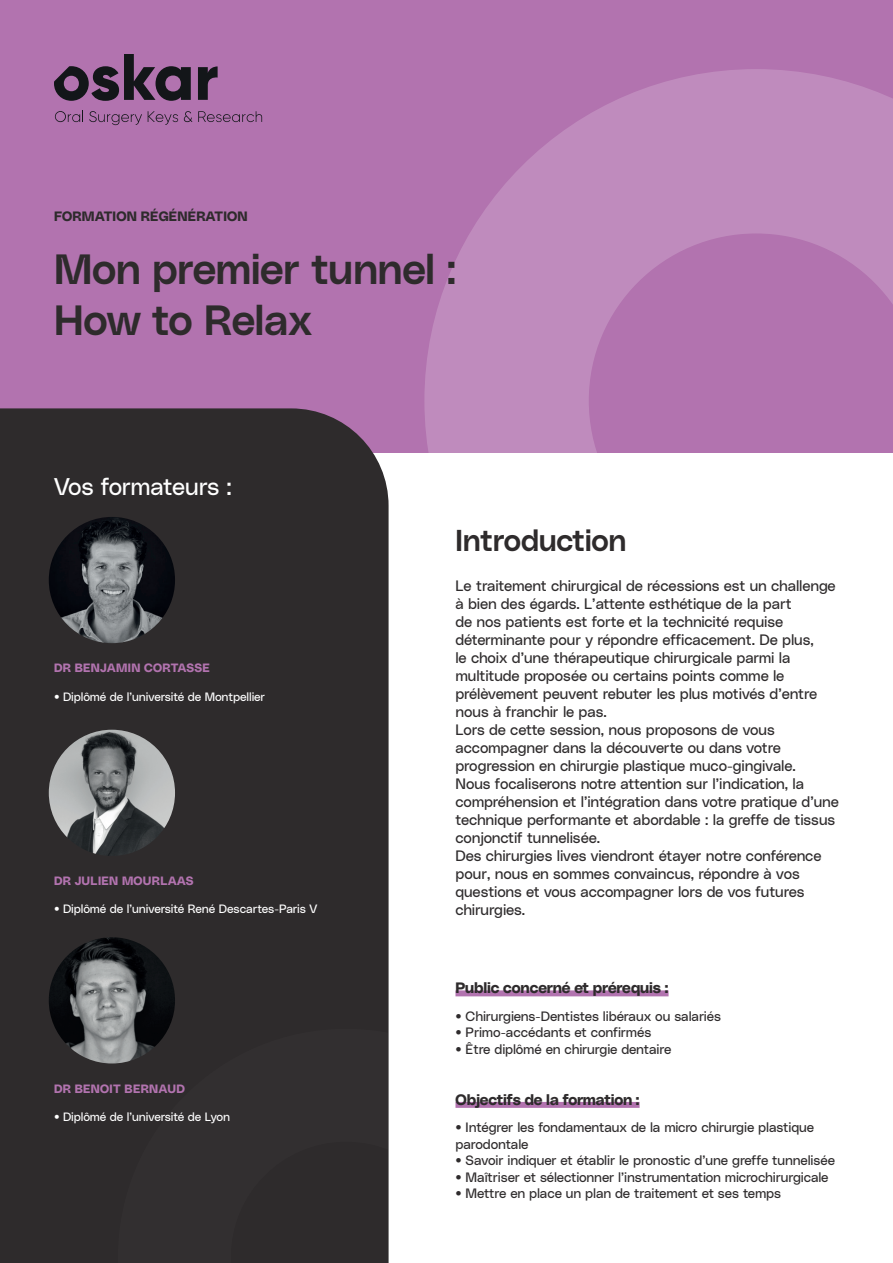
<style>
.page{position:relative;width:893px;height:1263px;background:#fff}
.page>*{position:absolute;margin:0;border:0;box-sizing:border-box;transform-origin:0 0}
.t1{font:42px/50.4px "Poly Sans Median";letter-spacing:-.01em;color:#2e2b2c}
.t2{font:30px "Poly Sans Median";letter-spacing:-.01em;color:#2e2b2c}
.t3{font:24px "Poly Sans Neutral";letter-spacing:-.025em;color:#fff}
.t4{font:15px/18px "Poly Sans Neutral";letter-spacing:-.01em;color:#2e2b2c}
.t5{font:15px "Poly Sans Bulky";letter-spacing:-.01em;color:#2e2b2c}
.t6{font:13.5px/16.5px "Poly Sans Neutral";letter-spacing:-.01em;color:#2e2b2c}
.t7{font:13.5px "Poly Sans Bulky";letter-spacing:.01em;color:#2e2b2c}
.t8{font:12px "Poly Sans Neutral";letter-spacing:-.015em;color:#fff}
.t9{font:12px "Poly Sans Bulky";letter-spacing:.03em;color:#b273af}
</style>
<div class="page">
<div style="left:0;top:0;width:893px;height:453px;background:#b273af"></div>
<svg style="left:424px;top:69px;width:469px;height:384px;fill:#bf8bbd"></svg>
<div style="left:455px;top:990px;width:214px;height:6px;background:#b273af"></div>
<div style="left:455px;top:1102px;width:185px;height:6px;background:#b273af"></div>
<svg style="left:198px;top:66px;width:20px;height:34px"></svg>
<svg style="left:55px;top:111px;width:87px;height:14px"></svg>
<svg style="left:148px;top:111px;width:30px;height:14px"></svg>
<svg style="left:184px;top:111px;width:8px;height:11px"></svg>
<svg style="left:198px;top:111px;width:64px;height:11px"></svg>
<svg style="left:54px;top:54px;width:137px;height:47px"></svg>
<div style="left:0;top:408px;width:389px;height:855px;background:#2e2b2c"></div>
<div style="left:118px;top:1029px;width:271px;height:234px;background:#322f30"></div>
<img style="left:49px;top:517px;width:126px;height:126px;border-radius:63px">
<img style="left:49px;top:730px;width:126px;height:126px;border-radius:63px">
<img style="left:49px;top:937px;width:126px;height:126px;border-radius:63px">
<p class="t7" style="left:54px;top:205px;width:195px">FORMATION RÉGÉNÉRATION</p>
<h1 class="t1" style="left:54px;top:241px;width:404px">Mon premier tunnel :<br>How to Relax</h1>
<h3 class="t3" style="left:54px;top:469px;width:179px">Vos formateurs :</h3>
<p class="t9" style="left:54px;top:659px;width:157px">DR BENJAMIN CORTASSE</p>
<p class="t8" style="left:54px;top:687px;width:213px">• Diplômé de l’université de Montpellier</p>
<p class="t9" style="left:54px;top:872px;width:141px">DR JULIEN MOURLAAS</p>
<p class="t8" style="left:54px;top:900px;width:265px">• Diplômé de l’université René Descartes-Paris V</p>
<p class="t9" style="left:54px;top:1079px;width:132px">DR BENOIT BERNAUD</p>
<p class="t8" style="left:54px;top:1108px;width:178px">• Diplômé de l’université de Lyon</p>
<h2 class="t2" style="left:455px;top:517px;width:172px">Introduction</h2>
<p class="t4" style="left:455px;top:576px;width:385px">Le traitement chirurgical de récessions est un challenge à bien des égards. L’attente esthétique de la part<br>de nos patients est forte et la technicité requise déterminante pour y répondre efficacement. De plus,<br>le choix d’une thérapeutique chirurgicale parmi la multitude proposée ou certains points comme le prélèvement peuvent rebuter les plus motivés d’entre nous à franchir le pas.<br>Lors de cette session, nous proposons de vous accompagner dans la découverte ou dans votre progression en chirurgie plastique muco-gingivale.<br>Nous focaliserons notre attention sur l’indication, la compréhension et l’intégration dans votre pratique d’une technique performante et abordable : la greffe de tissus conjonctif tunnelisée.<br>Des chirurgies lives viendront étayer notre conférence pour, nous en sommes convaincus, répondre à vos questions et vous accompagner lors de vos futures chirurgies.</p>
<p class="t5" style="left:455px;top:976px;width:215px">Public concerné et prérequis :</p>
<p class="t6" style="left:455px;top:1006px;width:267px">• Chirurgiens-Dentistes libéraux ou salariés</p>
<p class="t6" style="left:455px;top:1023px;width:197px">• Primo-accédants et confirmés</p>
<p class="t6" style="left:455px;top:1039px;width:217px">• Être diplômé en chirurgie dentaire</p>
<p class="t5" style="left:455px;top:1088px;width:186px">Objectifs de la formation :</p>
<p class="t6" style="left:455px;top:1118px;width:360px">• Intégrer les fondamentaux de la micro chirurgie plastique parodontale</p>
<p class="t6" style="left:455px;top:1151px;width:381px">• Savoir indiquer et établir le pronostic d’une greffe tunnelisée</p>
<p class="t6" style="left:455px;top:1167px;width:375px">• Maîtriser et sélectionner l’instrumentation microchirurgicale</p>
<p class="t6" style="left:455px;top:1184px;width:327px">• Mettre en place un plan de traitement et ses temps</p>
</div>
